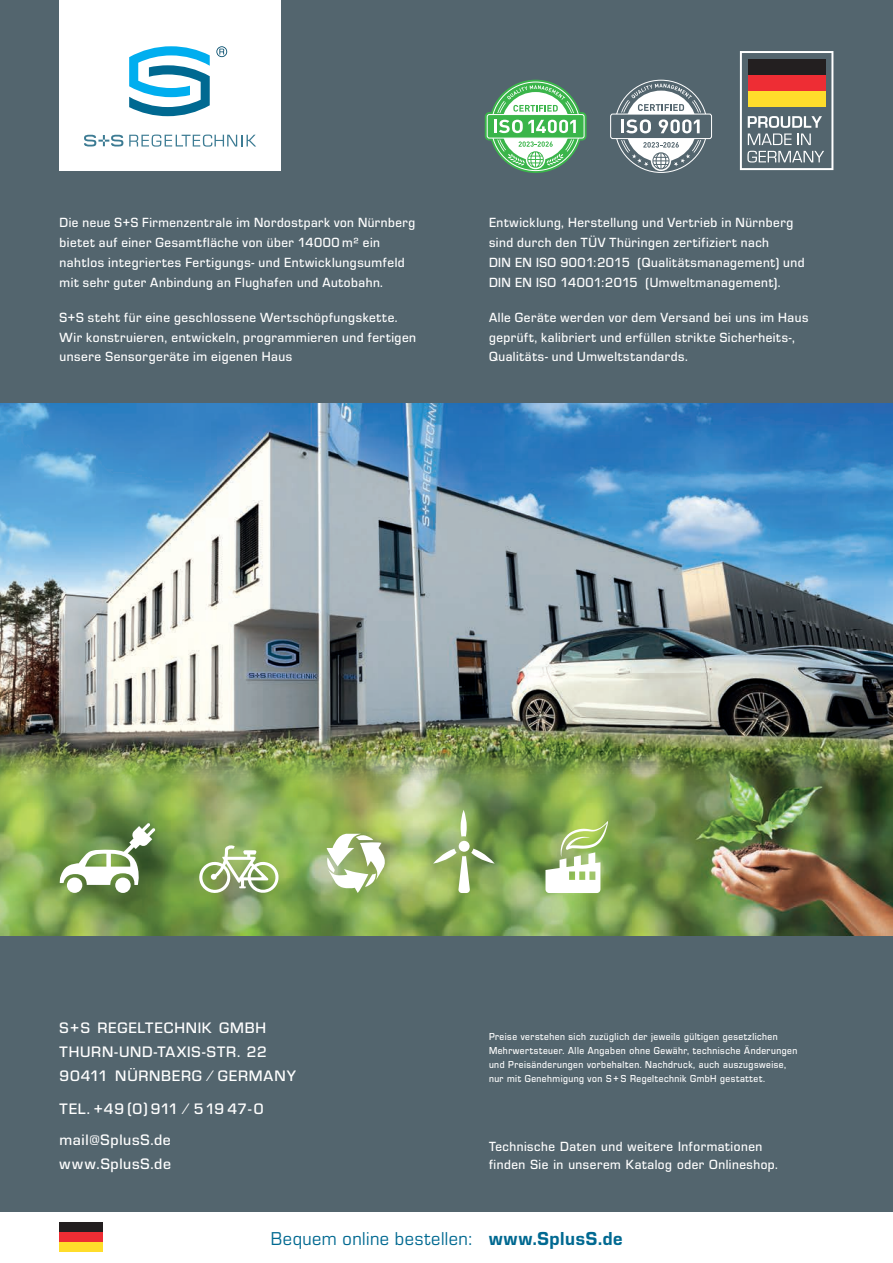
<style>
.page{position:relative;width:893px;height:1263px;background:#fff}
.page>*{position:absolute;margin:0;border:0;box-sizing:border-box;transform-origin:0 0}
.t1{font:19.35px "Eurostile OT";letter-spacing:.025em;color:#006991;scale:.95 1}
.t2{font:500 15.75px/24px "Eurostile OT";letter-spacing:.045em;color:#fff}
.t3{font:500 13.8px/20px "Eurostile OT";letter-spacing:.04em;color:#fff;scale:.95 1}
.t4{font:500 13.8px/20px "Eurostile OT";letter-spacing:.04em;color:#fff;scale:.94 1}
.t5{font:500 13.8px/20px "Eurostile OT";letter-spacing:.04em;color:#fff;scale:.96 1}
.t6{font:500 10.5px/14.2px "Eurostile OT";letter-spacing:.05em;color:#fff;scale:.9 1}
.s1{font-weight:800;font-size:19.5px}
</style>
<div class="page">
<div style="left:0;top:0;width:893px;height:1212px;background:#53656e"></div>
<img style="left:0;top:404px;width:893px;height:349px">
<img style="left:0;top:753px;width:893px;height:182px">
<svg style="left:59px;top:823px;width:96px;height:70px;background:#92aa7c"></svg>
<svg style="left:197px;top:844px;width:83px;height:51px;background:#a5be82"></svg>
<svg style="left:327px;top:834px;width:59px;height:59px;background:#c3d1a8"></svg>
<svg style="left:433px;top:810px;width:62px;height:83px;background:#98b271"></svg>
<svg style="left:545px;top:821px;width:63px;height:72px;background:#bcd19a"></svg>
<img style="left:892px;top:403px;width:1px;height:225px">
<svg style="left:740px;top:51px;width:93px;height:119px"></svg>
<svg style="left:612px;top:78px;width:98px;height:97px"></svg>
<svg style="left:651px;top:151px;width:20px;height:20px"></svg>
<svg style="left:610px;top:84px;width:102px;height:85px"></svg>
<svg style="left:489px;top:80px;width:93px;height:93px"></svg>
<svg style="left:485px;top:85px;width:101px;height:83px"></svg>
<div style="left:60px;top:0;width:221px;height:170px;background:#fff"></div>
<svg style="left:129px;top:46px;width:81px;height:70px"></svg>
<svg style="left:216px;top:46px;width:11px;height:11px"></svg>
<svg style="left:129px;top:135px;width:127px;height:12px"></svg>
<svg style="left:84px;top:135px;width:39px;height:12px"></svg>
<div style="left:60px;top:1242px;width:43px;height:9px;background:#ffdd2b"></div>
<div style="left:60px;top:1232px;width:43px;height:10px;background:#ee2d34"></div>
<div style="left:60px;top:1222px;width:43px;height:10px;background:#231f20"></div>
<p class="t4" style="left:60px;top:213px;width:380px">Die neue S+S Firmenzentrale im Nordostpark von Nürnberg bietet auf einer Gesamtfläche von über 14000 m² ein nahtlos integriertes Fertigungs- und Entwicklungsumfeld mit sehr guter Anbindung an Flughafen und Autobahn.</p>
<p class="t5" style="left:60px;top:307px;width:373px">S+S steht für eine geschlossene Wertschöpfungskette.<br>Wir konstruieren, entwickeln, programmieren und fertigen unsere Sensorgeräte im eigenen Haus</p>
<p class="t3" style="left:489px;top:213px;width:334px">Entwicklung, Herstellung und Vertrieb in Nürnberg sind durch den TÜV Thüringen zertifiziert nach<br>DIN EN ISO 9001:2015 (Qualitätsmanagement) und DIN EN ISO 14001:2015 (Umweltmanagement).</p>
<p class="t3" style="left:489px;top:307px;width:338px">Alle Geräte werden vor dem Versand bei uns im Haus geprüft, kalibriert und erfüllen strikte Sicherheits-,<br>Qualitäts- und Umweltstandards.</p>
<p class="t2" style="left:60px;top:1016px;width:238px">S+S REGELTECHNIK GMBH<br>THURN-UND-TAXIS-STR. 22<br>90411 NÜRNBERG ⁄ GERMANY</p>
<p class="t2" style="left:60px;top:1093px;width:206px;line-height:31.5px">TEL. +49 (0) 911 ⁄ 519 47-0 mail@SplusS.de</p>
<p class="t2" style="left:60px;top:1152px;width:113px">www.SplusS.de</p>
<p class="t6" style="left:489px;top:1029px;width:344px">Preise verstehen sich zuzüglich der jeweils gültigen gesetzlichen Mehrwertsteuer. Alle Angaben ohne Gewähr, technische Änderungen und Preisänderungen vorbehalten. Nachdruck, auch auszugsweise, nur mit Genehmigung von S + S Regeltechnik GmbH gestattet.</p>
<p class="t3" style="left:489px;top:1138px;width:306px;line-height:18px">Technische Daten und weitere Informationen finden Sie in unserem Katalog oder Onlineshop.</p>
<h1 class="t1" style="left:271px;top:1228px;width:372px">Bequem online bestellen: <span class="s1">www.SplusS.de</span></h1>
</div>
